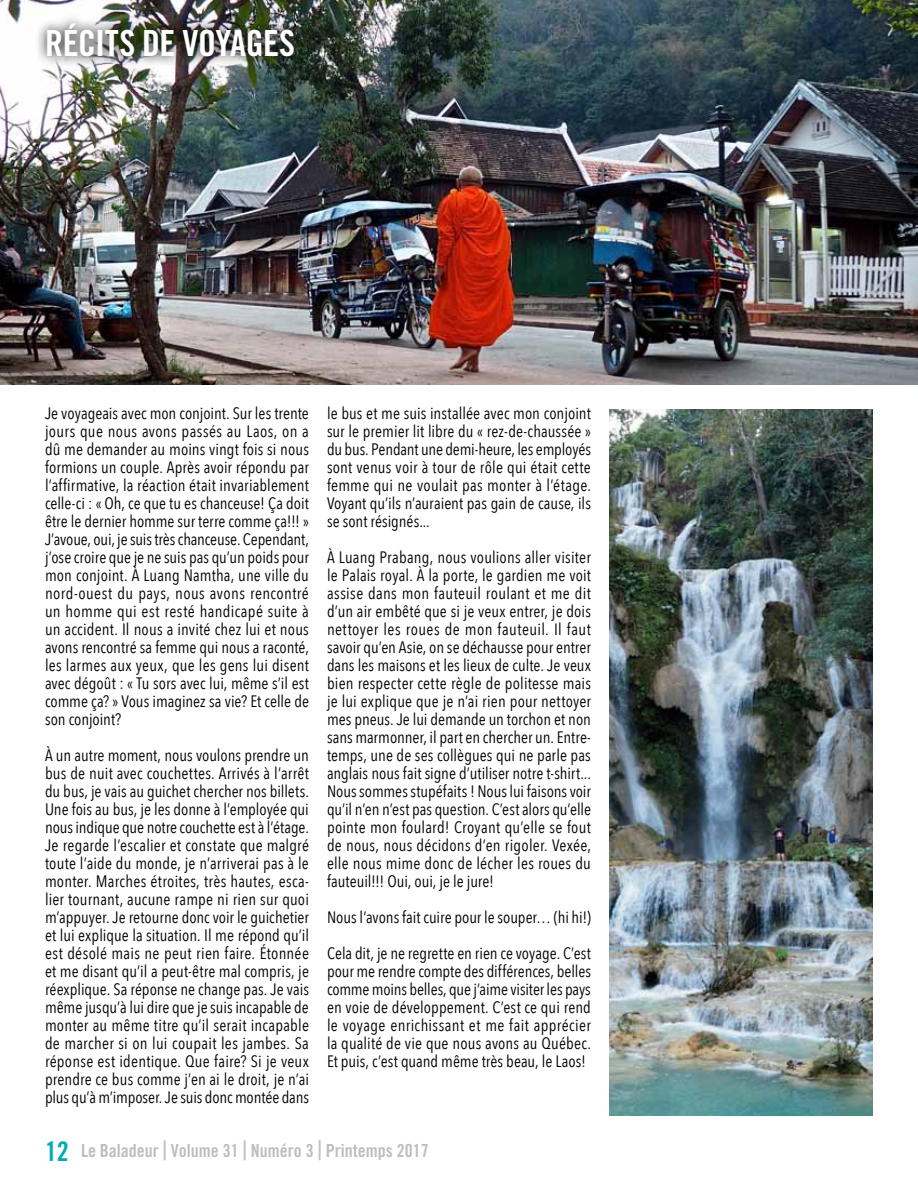
<style>
.page{position:relative;width:918px;height:1188px;background:#fff}
.page>*{position:absolute;margin:0;border:0;box-sizing:border-box;transform-origin:0 0}
.t1{font:36px "Trade Gothic Bold Cond Twenty";color:#fff}
.t2{font:18px "Trade Gothic Bold Cond Twenty";color:#bcbec0}
.t3{font:16.5px/18px "Avenir Next Condensed";color:#000;text-align:justify}
.s1{font-size:27px;color:#00abb8}
.s2{font-size:27px}
</style>
<div class="page">
<img style="left:609px;top:409px;width:264px;height:707px">
<img style="left:0;top:0;width:918px;height:385px">
<img style="left:36px;top:12px;width:269px;height:56px">
<h1 class="t1" style="left:45px;top:21px;width:16px">récits</h1>
<h1 class="t1" style="left:142px;top:21px;width:105px">de voyages</h1>
<p class="t3" style="left:45px;top:404px;width:266px">Je voyageais avec mon conjoint. Sur les trente jours que nous avons passés au Laos, on a dû me demander au moins vingt fois si nous formions un couple. Après avoir répondu par l’affirmative, la réaction était invariablement celle-ci : « Oh, ce que tu es chanceuse! Ça doit être le dernier homme sur terre comme ça!!! » J’avoue, oui, je suis très chanceuse. Cependant, j’ose croire que je ne suis pas qu’un poids pour mon conjoint. À Luang Namtha, une ville du nord-ouest du pays, nous avons rencontré un homme qui est resté handicapé suite à un accident. Il nous a invité chez lui et nous avons rencontré sa femme qui nous a raconté, les larmes aux yeux, que les gens lui disent avec dégoût : « Tu sors avec lui, même s’il est comme ça? » Vous imaginez sa vie? Et celle de son conjoint?</p>
<p class="t3" style="left:45px;top:746px;width:266px">À un autre moment, nous voulons prendre un bus de nuit avec couchettes. Arrivés à l’arrêt du bus, je vais au guichet chercher nos billets.<br>Une fois au bus, je les donne à l’employée qui nous indique que notre couchette est à l’étage.<br>Je regarde l’escalier et constate que malgré toute l’aide du monde, je n’arriverai pas à le monter. Marches étroites, très hautes, esca&shy;lier tournant, aucune rampe ni rien sur quoi m’appuyer. Je retourne donc voir le guichetier et lui explique la situation. Il me répond qu’il est désolé mais ne peut rien faire. Étonnée et me disant qu’il a peut-être mal compris, je réexplique. Sa réponse ne change pas. Je vais même jusqu’à lui dire que je suis incapable de monter au même titre qu’il serait incapable de marcher si on lui coupait les jambes. Sa réponse est identique. Que faire? Si je veux prendre ce bus comme j’en ai le droit, je n’ai plus qu’à m’imposer. Je suis donc montée dans</p>
<p class="t3" style="left:327px;top:404px;width:266px">le bus et me suis installée avec mon conjoint sur le premier lit libre du « rez-de-chaussée » du bus. Pendant une demi-heure, les employés sont venus voir à tour de rôle qui était cette femme qui ne voulait pas monter à l’étage.<br>Voyant qu’ils n’auraient pas gain de cause, ils se sont résignés...</p>
<p class="t3" style="left:327px;top:548px;width:266px">À Luang Prabang, nous voulions aller visiter le Palais royal. À la porte, le gardien me voit assise dans mon fauteuil roulant et me dit d’un air embêté que si je veux entrer, je dois nettoyer les roues de mon fauteuil. Il faut savoir qu’en Asie, on se déchausse pour entrer dans les maisons et les lieux de culte. Je veux bien respecter cette règle de politesse mais je lui explique que je n’ai rien pour nettoyer mes pneus. Je lui demande un torchon et non sans marmonner, il part en chercher un. Entre&shy;temps, une de ses collègues qui ne parle pas anglais nous fait signe d’utiliser notre t-shirt...<br>Nous sommes stupéfaits ! Nous lui faisons voir qu’il n’en n’est pas question. C’est alors qu’elle pointe mon foulard! Croyant qu’elle se fout de nous, nous décidons d’en rigoler. Vexée, elle nous mime donc de lécher les roues du fauteuil!!! Oui, oui, je le jure!</p>
<p class="t3" style="left:327px;top:899px;width:265px;line-height:36px">Nous l’avons fait cuire pour le souper… (hi hi!)<br>Cela dit, je ne regrette en rien ce voyage. C’est</p>
<p class="t3" style="left:327px;top:962px;width:266px">pour me rendre compte des différences, belles comme moins belles, que j’aime visiter les pays en voie de développement. C’est ce qui rend le voyage enrichissant et me fait apprécier la qualité de vie que nous avons au Québec.<br>Et puis, c’est quand même très beau, le Laos!</p>
<p class="t2" style="left:45px;top:1139px;width:385px"><span class="s1">12</span> Le Baladeur <span class="s2">|</span> Volume 31 <span class="s2">|</span> Numéro 3 <span class="s2">|</span> Printemps 2017</p>
</div>
